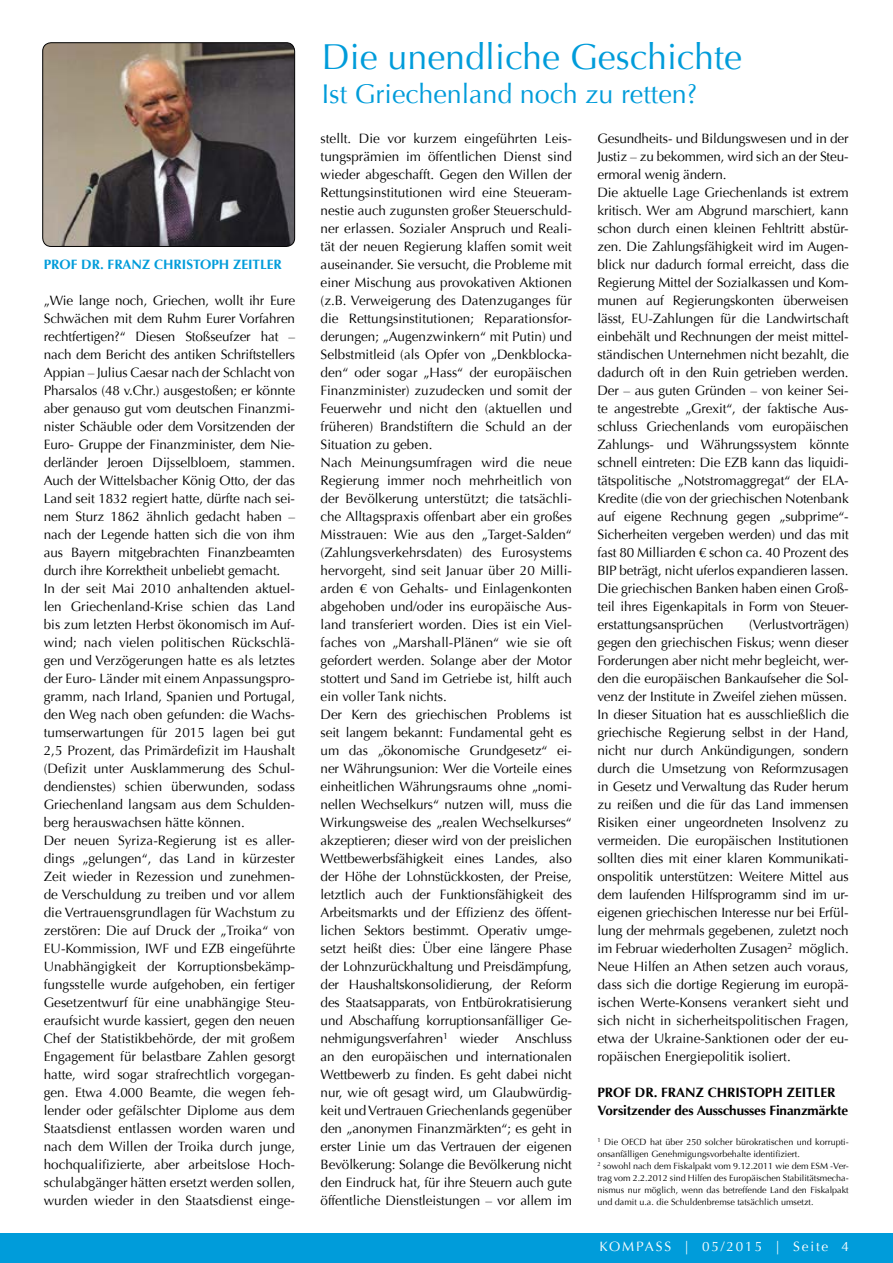
<style>
.page{position:relative;width:893px;height:1263px;background:#fff}
.page>*{position:absolute;margin:0;border:0;box-sizing:border-box;transform-origin:0 0}
.t1{font:36px "Optima";color:#009cda}
.t2{font:27px "Optima";color:#009cda}
.t3{font:13.5px/18px "Optima";letter-spacing:-.01em;color:#000}
.t4{font:700 13.5px/18px "Optima";letter-spacing:-.01em;color:#000}
.t5{font:700 13.5px "Optima";color:#009cda}
.t6{font:13.5px "Optima";letter-spacing:.14em;color:#fff}
.t7{font:9px/12px "Optima";color:#000}
</style>
<div class="page">
<div style="left:0;top:1233px;width:893px;height:30px;background:#009cda"></div>
<img style="left:43px;top:43px;width:252px;height:203px">
<div style="left:43px;top:43px;width:252px;height:204px;border:1px solid #000;border-radius:9px"></div>
<p class="t5" style="left:44px;top:256px;width:240px">PROF DR. FRANZ CHRISTOPH ZEITLER</p>
<p class="t3" style="left:44px;top:292px;width:253px">„Wie lange noch, Griechen, wollt ihr Eure Schwächen mit dem Ruhm Eurer Vorfahren rechtfertigen?“ Diesen Stoßseufzer hat – nach dem Bericht des antiken Schriftstellers Appian – Julius Caesar nach der Schlacht von Pharsalos (48 v.Chr.) ausgestoßen; er könnte aber genauso gut vom deutschen Finanzmi&shy;nister Schäuble oder dem Vorsitzenden der Euro- Gruppe der Finanzminister, dem Nie&shy;derländer Jeroen Dijsselbloem, stammen.<br>Auch der Wittelsbacher König Otto, der das Land seit 1832 regiert hatte, dürfte nach sei&shy;nem Sturz 1862 ähnlich gedacht haben – nach der Legende hatten sich die von ihm aus Bayern mitgebrachten Finanzbeamten durch ihre Korrektheit unbeliebt gemacht.<br>In der seit Mai 2010 anhaltenden aktuel&shy;len Griechenland-Krise schien das Land bis zum letzten Herbst ökonomisch im Auf&shy;wind; nach vielen politischen Rückschlä&shy;gen und Verzögerungen hatte es als letztes der Euro- Länder mit einem Anpassungspro&shy;gramm, nach Irland, Spanien und Portugal, den Weg nach oben gefunden: die Wachs&shy;tumserwartungen für 2015 lagen bei gut 2,5 Prozent, das Primärdefizit im Haushalt (Defizit unter Ausklammerung des Schul&shy;dendienstes) schien überwunden, sodass Griechenland langsam aus dem Schulden&shy;berg herauswachsen hätte können.<br>Der neuen Syriza-Regierung ist es aller&shy;dings „gelungen“, das Land in kürzester Zeit wieder in Rezession und zunehmen&shy;de Verschuldung zu treiben und vor allem die Vertrauensgrundlagen für Wachstum zu zerstören: Die auf Druck der „Troika“ von EU-Kommission, IWF und EZB eingeführte Unabhängigkeit der Korruptionsbekämp&shy;fungsstelle wurde aufgehoben, ein fertiger Gesetzentwurf für eine unabhängige Steu&shy;eraufsicht wurde kassiert, gegen den neuen Chef der Statistikbehörde, der mit großem Engagement für belastbare Zahlen gesorgt hatte, wird sogar strafrechtlich vorgegan&shy;gen. Etwa 4.000 Beamte, die wegen feh&shy;lender oder gefälschter Diplome aus dem Staatsdienst entlassen worden waren und nach dem Willen der Troika durch junge, hochqualifizierte, aber arbeitslose Hoch&shy;schulabgänger hätten ersetzt werden sollen, wurden wieder in den Staatsdienst einge-</p>
<h1 class="t1" style="left:322px;top:36px;width:422px">Die unendliche Geschichte</h1>
<h2 class="t2" style="left:322px;top:78px;width:377px">Ist Griechenland noch zu retten?</h2>
<p class="t3" style="left:321px;top:129px;width:253px">stellt. Die vor kurzem eingeführten Leis&shy;tungsprämien im öffentlichen Dienst sind wieder abgeschafft. Gegen den Willen der Rettungsinstitutionen wird eine Steueram&shy;nestie auch zugunsten großer Steuerschuld&shy;ner erlassen. Sozialer Anspruch und Reali&shy;tät der neuen Regierung klaffen somit weit auseinander. Sie versucht, die Probleme mit einer Mischung aus provokativen Aktionen (z.B. Verweigerung des Datenzuganges für die Rettungsinstitutionen; Reparationsfor&shy;derungen; „Augenzwinkern“ mit Putin) und Selbstmitleid (als Opfer von „Denkblocka&shy;den“ oder sogar „Hass“ der europäischen Finanzminister) zuzudecken und somit der Feuerwehr und nicht den (aktuellen und früheren) Brandstiftern die Schuld an der Situation zu geben.<br>Nach Meinungsumfragen wird die neue Regierung immer noch mehrheitlich von der Bevölkerung unterstützt; die tatsächli&shy;che Alltagspraxis offenbart aber ein großes Misstrauen: Wie aus den „Target-Salden“ (Zahlungsverkehrsdaten) des Eurosystems hervorgeht, sind seit Januar über 20 Milli&shy;arden € von Gehalts- und Einlagenkonten abgehoben und/oder ins europäische Aus&shy;land transferiert worden. Dies ist ein Viel&shy;faches von „Marshall-Plänen“ wie sie oft gefordert werden. Solange aber der Motor stottert und Sand im Getriebe ist, hilft auch ein voller Tank nichts.<br>Der Kern des griechischen Problems ist seit langem bekannt: Fundamental geht es um das „ökonomische Grundgesetz“ ei&shy;ner Währungsunion: Wer die Vorteile eines einheitlichen Währungsraums ohne „nomi&shy;nellen Wechselkurs“ nutzen will, muss die Wirkungsweise des „realen Wechselkurses“ akzeptieren; dieser wird von der preislichen Wettbewerbsfähigkeit eines Landes, also der Höhe der Lohnstückkosten, der Preise, letztlich auch der Funktionsfähigkeit des Arbeitsmarkts und der Effizienz des öffent&shy;lichen Sektors bestimmt. Operativ umge&shy;setzt heißt dies: Über eine längere Phase der Lohnzurückhaltung und Preisdämpfung, der Haushaltskonsolidierung, der Reform des Staatsapparats, von Entbürokratisierung und Abschaffung korruptionsanfälliger Ge&shy;nehmigungsverfahren<sup>1</sup> wieder Anschluss an den europäischen und internationalen Wettbewerb zu finden. Es geht dabei nicht nur, wie oft gesagt wird, um Glaubwürdig&shy;keit und Vertrauen Griechenlands gegenüber den „anonymen Finanzmärkten“; es geht in erster Linie um das Vertrauen der eigenen Bevölkerung: Solange die Bevölkerung nicht den Eindruck hat, für ihre Steuern auch gute öffentliche Dienstleistungen – vor allem im</p>
<p class="t3" style="left:597px;top:129px;width:253px">Gesundheits- und Bildungswesen und in der Justiz – zu bekommen, wird sich an der Steu&shy;ermoral wenig ändern.<br>Die aktuelle Lage Griechenlands ist extrem kritisch. Wer am Abgrund marschiert, kann schon durch einen kleinen Fehltritt abstür&shy;zen. Die Zahlungsfähigkeit wird im Augen&shy;blick nur dadurch formal erreicht, dass die Regierung Mittel der Sozialkassen und Kom&shy;munen auf Regierungskonten überweisen lässt, EU-Zahlungen für die Landwirtschaft einbehält und Rechnungen der meist mittel&shy;ständischen Unternehmen nicht bezahlt, die dadurch oft in den Ruin getrieben werden.<br>Der – aus guten Gründen – von keiner Sei&shy;te angestrebte „Grexit“, der faktische Aus&shy;schluss Griechenlands vom europäischen Zahlungs- und Währungssystem könnte schnell eintreten: Die EZB kann das liquidi&shy;tätspolitische „Notstromaggregat“ der ELA-Kredite (die von der griechischen Notenbank auf eigene Rechnung gegen „subprime“- Sicherheiten vergeben werden) und das mit fast 80 Milliarden € schon ca. 40 Prozent des BIP beträgt, nicht uferlos expandieren lassen.<br>Die griechischen Banken haben einen Groß&shy;teil ihres Eigenkapitals in Form von Steuer&shy;erstattungsansprüchen</p>
<p class="t3" style="left:597px;top:615px;width:253px;text-align:justify;text-indent:152px">(Verlustvorträgen) gegen den griechischen Fiskus; wenn dieser Forderungen aber nicht mehr begleicht, wer&shy;den die europäischen Bankaufseher die Sol&shy;venz der Institute in Zweifel ziehen müssen.<br>In dieser Situation hat es ausschließlich die griechische Regierung selbst in der Hand, nicht nur durch Ankündigungen, sondern durch die Umsetzung von Reformzusagen in Gesetz und Verwaltung das Ruder herum zu reißen und die für das Land immensen Risiken einer ungeordneten Insolvenz zu vermeiden. Die europäischen Institutionen sollten dies mit einer klaren Kommunikati&shy;onspolitik unterstützen: Weitere Mittel aus dem laufenden Hilfsprogramm sind im ur&shy;eigenen griechischen Interesse nur bei Erfül&shy;lung der mehrmals gegebenen, zuletzt noch im Februar wiederholten Zusagen<sup>2</sup> möglich.<br>Neue Hilfen an Athen setzen auch voraus, dass sich die dortige Regierung im europä&shy;ischen Werte-Konsens verankert sieht und sich nicht in sicherheitspolitischen Fragen, etwa der Ukraine-Sanktionen oder der eu&shy;ropäischen Energiepolitik isoliert.</p>
<p class="t4" style="left:597px;top:1083px;width:252px">PROF DR. FRANZ CHRISTOPH ZEITLER<br>Vorsitzender des Ausschusses Finanzmärkte</p>
<p class="t7" style="left:597px;top:1136px;width:253px"><sup>1</sup> Die OECD hat über 250 solcher bürokratischen und korrupti&shy;onsanfälligen Genehmigungsvorbehalte identifiziert.<br><sup>2</sup> sowohl nach dem Fiskalpakt vom 9.12.2011 wie dem ESM -Ver&shy;trag vom 2.2.2012 sind Hilfen des Europäischen Stabilitätsmecha&shy;nismus nur möglich, wenn das betreffende Land den Fiskalpakt und damit u.a. die Schuldenbremse tatsächlich umsetzt.</p>
<p class="t6" style="left:599px;top:1239px;width:251px">KOMPASS | 05/2015 | Seite 4</p>
</div>
